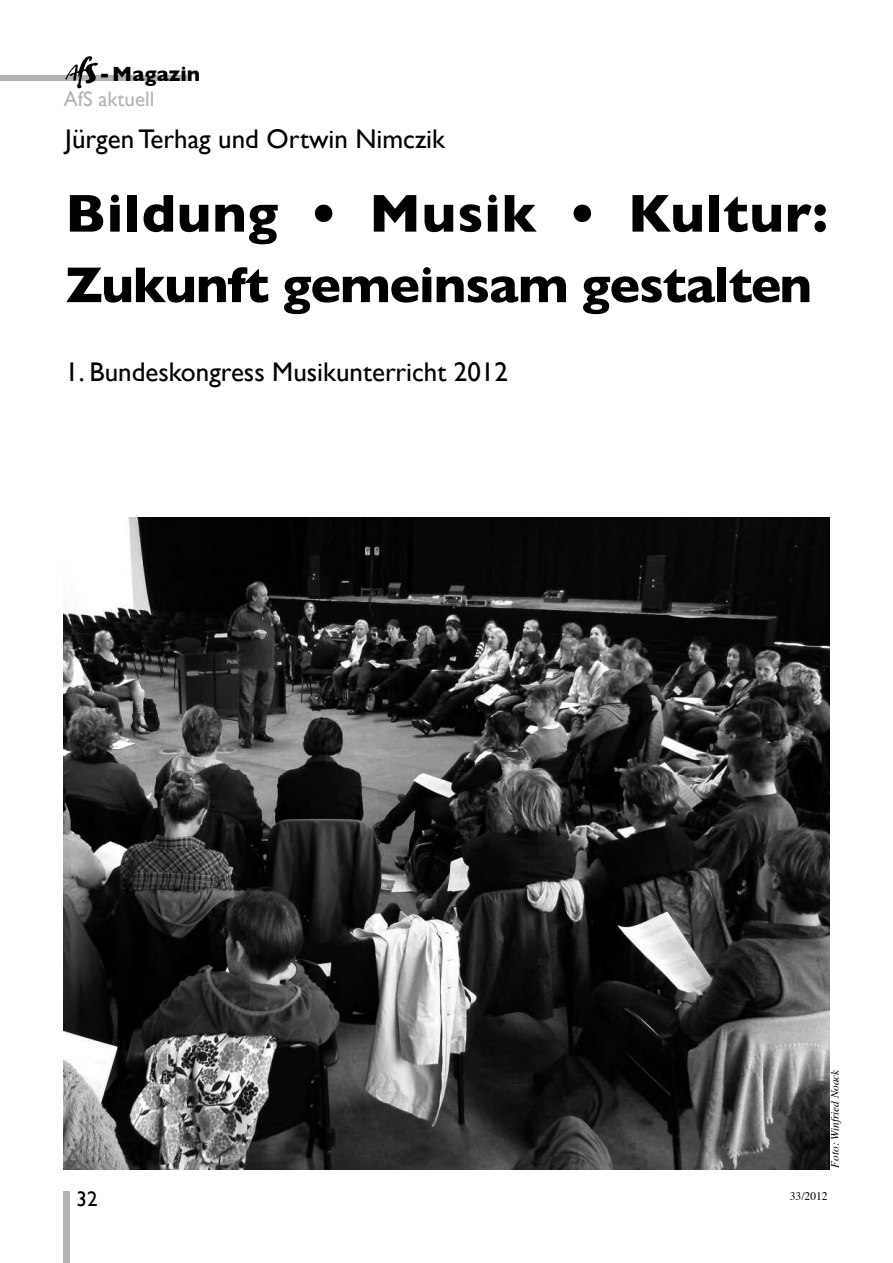
<style>
.page{position:relative;width:893px;height:1263px;background:#fff}
.page>*{position:absolute;margin:0;border:0;box-sizing:border-box;transform-origin:0 0}
.t1{font:700 54px "Gill Sans";letter-spacing:.02em;color:#000}
.t2{font:700 51px "Gill Sans";letter-spacing:-.02em;color:#000}
.t3{font:27px "Gill Sans";color:#000}
.t4{font:21px "Gill Sans";color:#b3b3b3}
.t5{font:700 21px "Gill Sans";color:#000}
.t6{font:21px "Gill Sans";color:#000}
.t7{font:11.55px "Times";color:#000}
.t8{font:italic 11.25px "Times";color:#000}
</style>
<div class="page">
<div style="left:0;top:75px;width:186px;height:6px;background:#b3b3b3"></div>
<img style="left:65px;top:56px;width:33px;height:32px">
<div style="left:64px;top:1191px;width:6px;height:72px;background:#b3b3b3"></div>
<img style="left:64px;top:518px;width:765px;height:651px">
<p class="t5" style="left:99px;top:62px;width:102px">-Magazin</p>
<p class="t4" style="left:64px;top:87px;width:92px">AfS aktuell</p>
<p class="t3" style="left:65px;top:123px;width:381px">Jürgen Terhag und Ortwin Nimczik</p>
<h1 class="t1" style="left:65px;top:182px;width:764px">Bildung • Musik • Kultur:</h1>
<h2 class="t2" style="left:65px;top:255px;width:748px">Zukunft gemeinsam gestalten</h2>
<p class="t3" style="left:65px;top:357px;width:444px">1. Bundeskongress Musikunterricht 2012</p>
<p class="t8" style="left:830px;top:1168px;width:100px;rotate:-90deg">Foto: Winfried Noack</p>
<p class="t6" style="left:77px;top:1187px;width:23px">32</p>
<p class="t7" style="left:790px;top:1191px;width:39px">33/2012</p>
</div>
